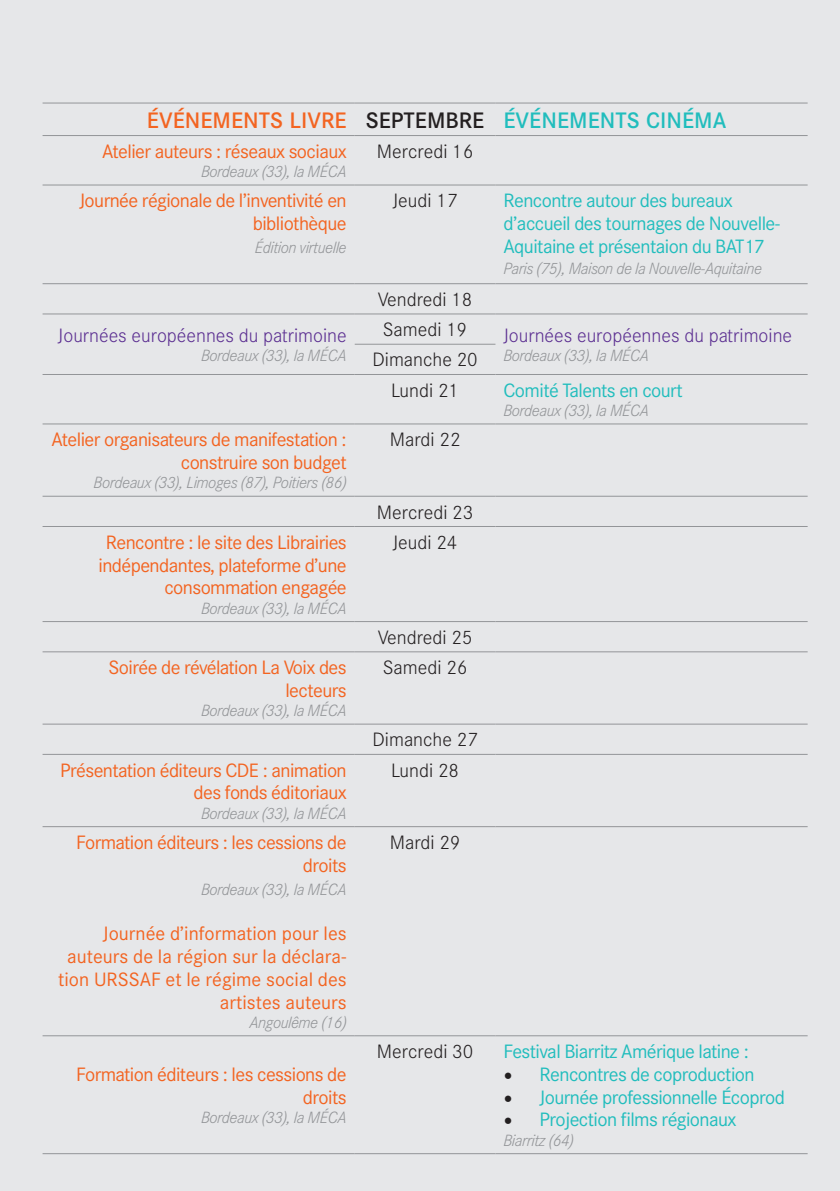
<style>
.page{position:relative;width:840px;height:1191px;background:#fff}
.page>*{position:absolute;margin:0;border:0;box-sizing:border-box;transform-origin:0 0}
.t1{font:500 22px "Corporate S";color:#21bdbd}
.t2{font:19px/22.8px "Corporate S";letter-spacing:-.03em;color:#f36421;text-align:right}
.t3{font:19px/22.8px "Corporate S";letter-spacing:-.03em;color:#21bdbd}
.t4{font:300 19px "Corporate S";color:#231f20}
.t5{font:19px/22.8px "Corporate S";color:#f36421;text-align:right}
.t6{font:300 19px "Corporate S";color:#5b2e91}
.t7{font:italic 300 16px "Corporate S";letter-spacing:-.03em;color:#939598}
.s1{color:#f36421}
.s2{color:#231f20}
.s3{font-family:"Minion Pro";font-size:24px;color:#231f20}
</style>
<div class="page">
<div style="left:0;top:0;width:839px;height:1191px;background:#e6e7e9"></div>
<hr style="left:43px;top:1153px;width:311px;height:1px;background:#939598">
<hr style="left:354px;top:1153px;width:141px;height:1px;background:#939598">
<hr style="left:495px;top:1153px;width:312px;height:1px;background:#939598">
<hr style="left:43px;top:826px;width:311px;height:1px;background:#939598">
<hr style="left:354px;top:826px;width:141px;height:1px;background:#939598">
<hr style="left:495px;top:826px;width:312px;height:1px;background:#939598">
<hr style="left:43px;top:1035px;width:311px;height:1px;background:#939598">
<hr style="left:354px;top:1035px;width:141px;height:1px;background:#939598">
<hr style="left:495px;top:1035px;width:312px;height:1px;background:#939598">
<hr style="left:43px;top:724px;width:311px;height:1px;background:#939598">
<hr style="left:354px;top:724px;width:141px;height:1px;background:#939598">
<hr style="left:495px;top:724px;width:312px;height:1px;background:#939598">
<hr style="left:43px;top:754px;width:311px;height:1px;background:#939598">
<hr style="left:354px;top:754px;width:141px;height:1px;background:#939598">
<hr style="left:495px;top:754px;width:312px;height:1px;background:#939598">
<hr style="left:43px;top:621px;width:311px;height:1px;background:#939598">
<hr style="left:354px;top:621px;width:141px;height:1px;background:#939598">
<hr style="left:495px;top:621px;width:312px;height:1px;background:#939598">
<hr style="left:43px;top:651px;width:311px;height:1px;background:#939598">
<hr style="left:354px;top:651px;width:141px;height:1px;background:#939598">
<hr style="left:495px;top:651px;width:312px;height:1px;background:#939598">
<hr style="left:43px;top:496px;width:311px;height:1px;background:#939598">
<hr style="left:354px;top:496px;width:141px;height:1px;background:#939598">
<hr style="left:495px;top:496px;width:312px;height:1px;background:#939598">
<hr style="left:43px;top:526px;width:311px;height:1px;background:#939598">
<hr style="left:354px;top:526px;width:141px;height:1px;background:#939598">
<hr style="left:495px;top:526px;width:312px;height:1px;background:#939598">
<hr style="left:354px;top:374px;width:141px;height:1px;background:#939598">
<hr style="left:43px;top:423px;width:311px;height:1px;background:#939598">
<hr style="left:354px;top:423px;width:141px;height:1px;background:#939598">
<hr style="left:495px;top:423px;width:312px;height:1px;background:#939598">
<hr style="left:43px;top:314px;width:311px;height:1px;background:#939598">
<hr style="left:43px;top:374px;width:311px;height:1px;background:#939598">
<hr style="left:354px;top:314px;width:141px;height:1px;background:#939598">
<hr style="left:354px;top:344px;width:141px;height:1px;background:#939598">
<hr style="left:495px;top:314px;width:312px;height:1px;background:#939598">
<hr style="left:495px;top:374px;width:312px;height:1px;background:#939598">
<hr style="left:43px;top:185px;width:311px;height:1px;background:#939598">
<hr style="left:354px;top:185px;width:141px;height:1px;background:#939598">
<hr style="left:495px;top:185px;width:312px;height:1px;background:#939598">
<hr style="left:43px;top:283px;width:311px;height:1px;background:#939598">
<hr style="left:354px;top:283px;width:141px;height:1px;background:#939598">
<hr style="left:495px;top:283px;width:312px;height:1px;background:#939598">
<hr style="left:43px;top:135px;width:311px;height:1px;background:#939598">
<hr style="left:354px;top:135px;width:141px;height:1px;background:#939598">
<hr style="left:495px;top:135px;width:312px;height:1px;background:#939598">
<hr style="left:43px;top:103px;width:311px;height:1px;background:#939598">
<hr style="left:354px;top:103px;width:141px;height:1px;background:#939598">
<hr style="left:495px;top:103px;width:312px;height:1px;background:#939598">
<p class="t1" style="left:147px;top:107px;width:580px"><span class="s1">ÉVÉNEMENTS LIVRE</span> <span class="s2">SEPTEMBRE</span> ÉVÉNEMENTS CINÉMA</p>
<p class="t2" style="left:102px;top:140px;width:246px">Atelier auteurs : réseaux sociaux</p>
<p class="t7" style="left:201px;top:162px;width:147px">Bordeaux (33), la MÉCA</p>
<p class="t4" style="left:376px;top:140px;width:98px">Mercredi 16</p>
<p class="t2" style="left:79px;top:189px;width:269px">Journée régionale de l’inventivité en bibliothèque</p>
<p class="t7" style="left:255px;top:238px;width:93px">Édition virtuelle</p>
<p class="t6" style="left:58px;top:324px;width:290px">Journées européennes du patrimoine</p>
<p class="t7" style="left:201px;top:346px;width:147px">Bordeaux (33), la MÉCA</p>
<p class="t2" style="left:52px;top:428px;width:296px">Atelier organisateurs de manifestation : construire son budget</p>
<p class="t7" style="left:94px;top:473px;width:254px">Bordeaux (33), Limoges (87), Poitiers (86)</p>
<p class="t2" style="left:98px;top:531px;width:249px">Rencontre : le site des Librairies indépendantes, plateforme d’une consommation engagée</p>
<p class="t7" style="left:201px;top:598px;width:147px">Bordeaux (33), la MÉCA</p>
<p class="t2" style="left:108px;top:656px;width:240px">Soirée de révélation La Voix des lecteurs</p>
<p class="t7" style="left:201px;top:701px;width:147px">Bordeaux (33), la MÉCA</p>
<p class="t2" style="left:60px;top:759px;width:288px">Présentation éditeurs CDE : animation des fonds éditoriaux</p>
<p class="t7" style="left:201px;top:803px;width:147px">Bordeaux (33), la MÉCA</p>
<p class="t2" style="left:76px;top:831px;width:272px">Formation éditeurs : les cessions de droits</p>
<p class="t7" style="left:201px;top:879px;width:147px">Bordeaux (33), la MÉCA</p>
<p class="t5" style="left:58px;top:922px;width:290px">Journée d’information pour les auteurs de la région sur la déclara&shy;tion URSSAF et le régime social des artistes auteurs</p>
<p class="t7" style="left:249px;top:1012px;width:99px">Angoulême (16)</p>
<p class="t2" style="left:76px;top:1063px;width:272px">Formation éditeurs : les cessions de droits</p>
<p class="t7" style="left:201px;top:1107px;width:147px">Bordeaux (33), la MÉCA</p>
<p class="t4" style="left:392px;top:190px;width:66px">Jeudi 17</p>
<p class="t3" style="left:503px;top:189px;width:278px">Rencontre autour des bureaux d’accueil des tournages de Nouvelle-<br>Aquitaine et présentaion du BAT17</p>
<p class="t7" style="left:503px;top:258px;width:260px">Paris (75), Maison de la Nouvelle-Aquitaine</p>
<p class="t4" style="left:377px;top:288px;width:96px">Vendredi 18</p>
<p class="t4" style="left:382px;top:318px;width:86px">Samedi 19</p>
<p class="t6" style="left:503px;top:324px;width:290px">Journées européennes du patrimoine</p>
<p class="t4" style="left:372px;top:349px;width:107px">Dimanche 20</p>
<p class="t7" style="left:503px;top:346px;width:147px">Bordeaux (33), la MÉCA</p>
<p class="t4" style="left:391px;top:379px;width:69px">Lundi 21</p>
<p class="t3" style="left:503px;top:379px;width:180px">Comité Talents en court</p>
<p class="t7" style="left:503px;top:401px;width:147px">Bordeaux (33), la MÉCA</p>
<p class="t4" style="left:389px;top:428px;width:72px">Mardi 22</p>
<p class="t4" style="left:377px;top:501px;width:98px">Mercredi 23</p>
<p class="t4" style="left:392px;top:531px;width:66px">Jeudi 24</p>
<p class="t4" style="left:377px;top:626px;width:96px">Vendredi 25</p>
<p class="t4" style="left:382px;top:656px;width:86px">Samedi 26</p>
<p class="t4" style="left:372px;top:728px;width:107px">Dimanche 27</p>
<p class="t4" style="left:391px;top:759px;width:69px">Lundi 28</p>
<p class="t4" style="left:389px;top:831px;width:72px">Mardi 29</p>
<p class="t4" style="left:376px;top:1040px;width:98px">Mercredi 30</p>
<p class="t3" style="left:503px;top:1040px;width:247px">Festival Biarritz Amérique latine :</p>
<p class="t3" style="left:503px;top:1063px;width:252px"><span class="s3">•</span> Rencontres de coproduction</p>
<p class="t3" style="left:503px;top:1085px;width:283px"><span class="s3">•</span> Journée professionnelle Écoprod</p>
<p class="t3" style="left:503px;top:1108px;width:234px"><span class="s3">•</span> Projection films régionaux</p>
<p class="t7" style="left:503px;top:1130px;width:72px">Biarritz (64)</p>
</div>
